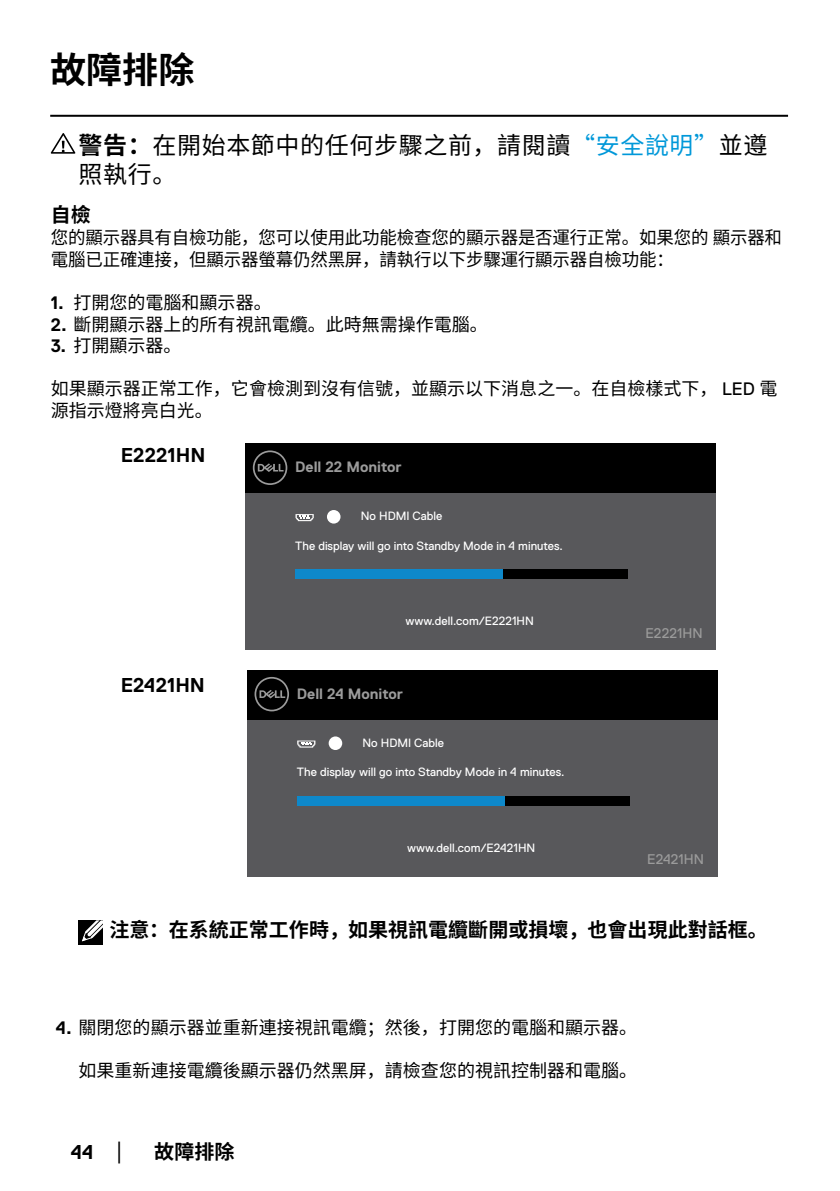
<style>
.page{position:relative;width:840px;height:1191px;background:#fff}
.page>*{position:absolute;margin:0;border:0;box-sizing:border-box;transform-origin:0 0}
.t1{font:700 36px "Noto Sans Hans";color:#000}
.t2{font:24px/28.8px "Noto Sans Hans";letter-spacing:.025em;color:#000}
.t3{font:700 20px "Noto Sans Hans";color:#000}
.t4{font:700 20px "Dell Replica";color:#000}
.t5{font:18px/21.6px "Noto Sans Hans";color:#000}
.t6{font:700 15px "Dell Replica";color:#9b9b9b}
.t7{font:14px "Dell Replica";color:#9b9b9b}
.t8{font:12px "Dell Replica";color:#fff}
.s1{font-weight:700}
.s2{color:#0098d9}
.s3{font-family:"Dell Replica";font-weight:700}
.s4{font-family:"Dell Replica"}
.s5{font-family:"Arial";font-weight:400;font-size:18px}
</style>
<div class="page">
<hr style="left:50px;top:115px;width:737px;height:2px;background:#000">
<svg style="left:51px;top:133px;width:24px;height:21px"></svg>
<div style="left:79px;top:920px;width:24px;height:24px;background:#000"></div>
<svg style="left:82px;top:920px;width:21px;height:22px"></svg>
<div style="left:245px;top:443px;width:470px;height:207px;background:#58585b"></div>
<div style="left:245px;top:443px;width:470px;height:50px;background:#000"></div>
<svg style="left:253px;top:450px;width:34px;height:35px"></svg>
<div style="left:295px;top:569px;width:332px;height:10px;background:#000"></div>
<div style="left:295px;top:569px;width:207px;height:10px;background:#0e88ca"></div>
<div style="left:327px;top:510px;width:13px;height:13px;background:#fff;border-radius:50%"></div>
<svg style="left:295px;top:514px;width:18px;height:7px"></svg>
<div style="left:247px;top:670px;width:470px;height:206px;background:#58585b"></div>
<div style="left:247px;top:670px;width:470px;height:49px;background:#000"></div>
<svg style="left:254px;top:677px;width:35px;height:34px"></svg>
<div style="left:297px;top:796px;width:332px;height:9px;background:#000"></div>
<div style="left:297px;top:796px;width:207px;height:9px;background:#0e88ca"></div>
<div style="left:328px;top:736px;width:14px;height:14px;background:#fff;border-radius:50%"></div>
<svg style="left:297px;top:740px;width:18px;height:7px"></svg>
<h1 class="t1" style="left:50px;top:49px;width:145px">故障排除</h1>
<h2 class="t2" style="left:79px;top:132px;width:690px"><span class="s1">警告：</span>在開始本節中的任何步驟之前，請閱讀<span class="s2">“安全說明”</span>並遵照執行。</h2>
<p class="t3" style="left:51px;top:203px;width:41px">自檢</p>
<p class="t5" style="left:51px;top:227px;width:732px">您的顯示器具有自檢功能，您可以使用此功能檢查您的顯示器是否運行正常。如果您的顯示器和電腦已正確連接，但顯示器螢幕仍然黑屏，請執行以下步驟運行顯示器自檢功能：</p>
<p class="t5" style="left:51px;top:292px;width:222px"><span class="s3">1.</span> 打開您的電腦和顯示器。</p>
<p class="t5" style="left:51px;top:313px;width:438px"><span class="s3">2.</span> 斷開顯示器上的所有視訊電纜。此時無需操作電腦。</p>
<p class="t5" style="left:51px;top:335px;width:132px"><span class="s3">3.</span> 打開顯示器。</p>
<p class="t5" style="left:51px;top:378px;width:727px">如果顯示器正常工作，它會檢測到沒有信號，並顯示以下消息之一。在自檢樣式下， <span class="s4">LED</span> 電源指示燈將亮白光。</p>
<p class="t4" style="left:121px;top:444px;width:86px">E2221HN</p>
<p class="t4" style="left:121px;top:673px;width:86px">E2421HN</p>
<p class="t6" style="left:295px;top:458px;width:108px">Dell 22 Monitor</p>
<p class="t8" style="left:360px;top:509px;width:83px">No HDMI Cable</p>
<p class="t8" style="left:295px;top:539px;width:269px">The display will go into Standby Mode in 4 minutes.</p>
<p class="t8" style="left:405px;top:614px;width:130px">www.dell.com/E2221HN</p>
<p class="t6" style="left:297px;top:685px;width:108px">Dell 24 Monitor</p>
<p class="t8" style="left:362px;top:736px;width:83px">No HDMI Cable</p>
<p class="t8" style="left:297px;top:765px;width:269px">The display will go into Standby Mode in 4 minutes.</p>
<p class="t8" style="left:407px;top:841px;width:130px">www.dell.com/E2421HN</p>
<p class="t7" style="left:645px;top:625px;width:59px">E2221HN</p>
<p class="t7" style="left:646px;top:851px;width:58px">E2421HN</p>
<p class="t3" style="left:110px;top:918px;width:659px">注意：在系統正常工作時，如果視訊電纜斷開或損壞，也會出現此對話框。</p>
<p class="t5" style="left:56px;top:1017px;width:582px"><span class="s3">4.</span> 關閉您的顯示器並重新連接視訊電纜；然後，打開您的電腦和顯示器。</p>
<p class="t5" style="left:79px;top:1060px;width:559px">如果重新連接電纜後顯示器仍然黑屏，請檢查您的視訊控制器和電腦。</p>
<p class="t4" style="left:71px;top:1141px;width:56px">44 <span class="s5">│</span></p>
<p class="t3" style="left:154px;top:1140px;width:81px">故障排除</p>
</div>
